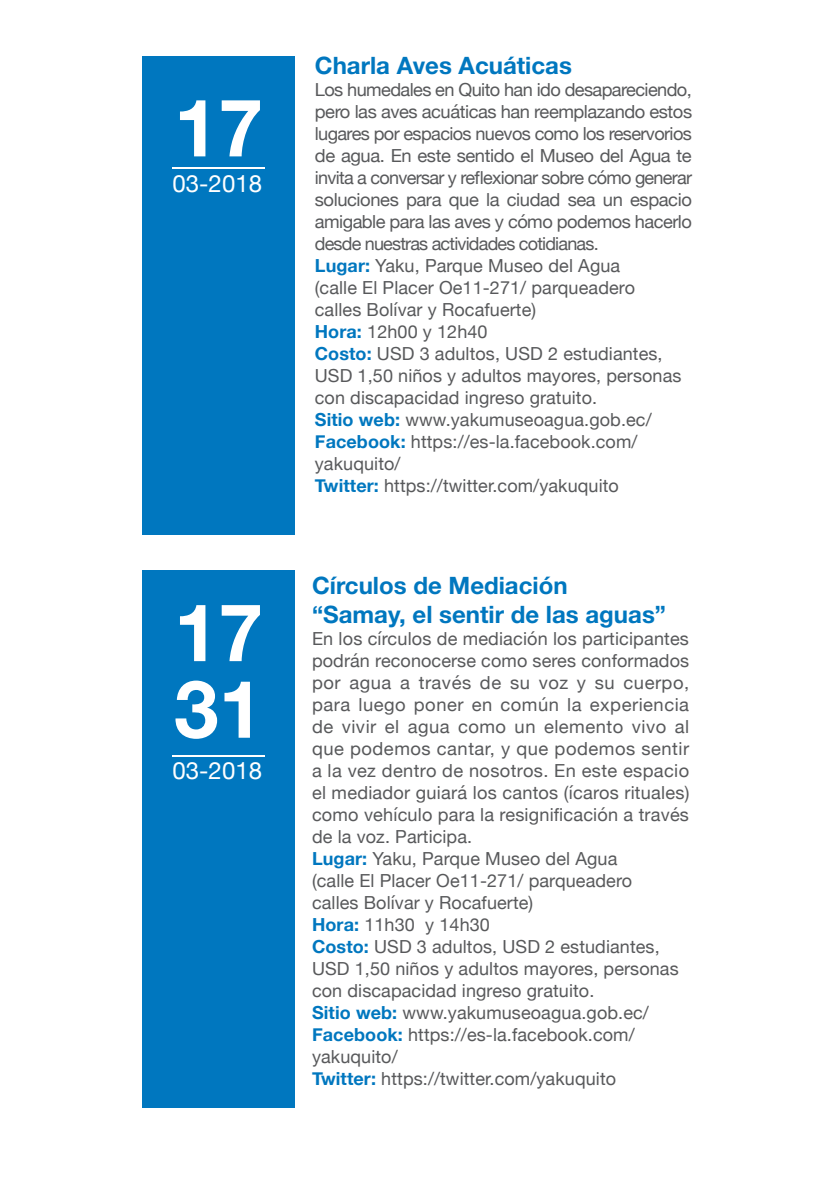
<style>
.page{position:relative;width:834px;height:1191px;background:#fff}
.page>*{position:absolute;margin:0;border:0;box-sizing:border-box;transform-origin:0 0}
.t1{font:700 80px/76.6px "Helvetica Neue LT Std";color:#fff}
.t2{font:700 24px/28.8px "Helvetica Neue LT Std";color:#0077bf}
.t3{font:24px "Helvetica Neue";color:#fff}
.t4{font:18px/22px "Helvetica Neue";letter-spacing:.005em;color:#58595b}
.t5{font:18px/22px "Helvetica Neue";letter-spacing:-.025em;color:#58595b}
.s1{font-weight:700;color:#0077bf}
</style>
<div class="page">
<div style="left:142px;top:57px;width:152px;height:478px;background:#0077bf"></div>
<div style="left:142px;top:570px;width:152px;height:537px;background:#0077bf"></div>
<hr style="left:172px;top:167px;width:93px;height:2px;background:#fff">
<hr style="left:172px;top:754px;width:93px;height:2px;background:#fff">
<h1 class="t1" style="left:174px;top:88px;width:90px">17</h1>
<h2 class="t3" style="left:172px;top:166px;width:91px">03-2018</h2>
<h1 class="t1" style="left:174px;top:592px;width:90px">17<br>31</h1>
<h2 class="t3" style="left:172px;top:753px;width:91px">03-2018</h2>
<h2 class="t2" style="left:315px;top:51px;width:258px">Charla Aves Acuáticas</h2>
<p class="t5" style="left:315px;top:80px;width:379px">Los humedales en Quito han ido desapareciendo, pero las aves acuáticas han reemplazando estos lugares por espacios nuevos como los reservorios de agua. En este sentido el Museo del Agua te invita a conversar y reflexionar sobre cómo generar soluciones para que la ciudad sea un espacio amigable para las aves y cómo podemos hacerlo desde nuestras actividades cotidianas.<br><span class="s1">Lugar:</span> Yaku, Parque Museo del Agua<br>(calle El Placer Oe11-271/ parqueadero<br>calles Bolívar y Rocafuerte)<br><span class="s1">Hora:</span> 12h00 y 12h40<br><span class="s1">Costo:</span> USD 3 adultos, USD 2 estudiantes, USD 1,50 niños y adultos mayores, personas con discapacidad ingreso gratuito.<br><span class="s1">Sitio web:</span> www.yakumuseoagua.gob.ec/ <span class="s1">Facebook:</span> https://es-la.facebook.com/ yakuquito/<br><span class="s1">Twitter:</span> https://twitter.com/yakuquito</p>
<h2 class="t2" style="left:312px;top:570px;width:355px">Círculos de Mediación “Samay, el sentir de las aguas”</h2>
<p class="t4" style="left:312px;top:628px;width:379px">En los círculos de mediación los participantes podrán reconocerse como seres conformados por agua a través de su voz y su cuerpo, para luego poner en común la experiencia de vivir el agua como un elemento vivo al que podemos cantar, y que podemos sentir a la vez dentro de nosotros. En este espacio el mediador guiará los cantos (ícaros rituales) como vehículo para la resignificación a través de la voz. Participa.<br><span class="s1">Lugar:</span> Yaku, Parque Museo del Agua<br>(calle El Placer Oe11-271/ parqueadero<br>calles Bolívar y Rocafuerte)<br><span class="s1">Hora:</span> 11h30 y 14h30<br><span class="s1">Costo:</span> USD 3 adultos, USD 2 estudiantes, USD 1,50 niños y adultos mayores, personas con discapacidad ingreso gratuito.<br><span class="s1">Sitio web:</span> www.yakumuseoagua.gob.ec/ <span class="s1">Facebook:</span> https://es-la.facebook.com/ yakuquito/<br><span class="s1">Twitter:</span> https://twitter.com/yakuquito</p>
</div>
